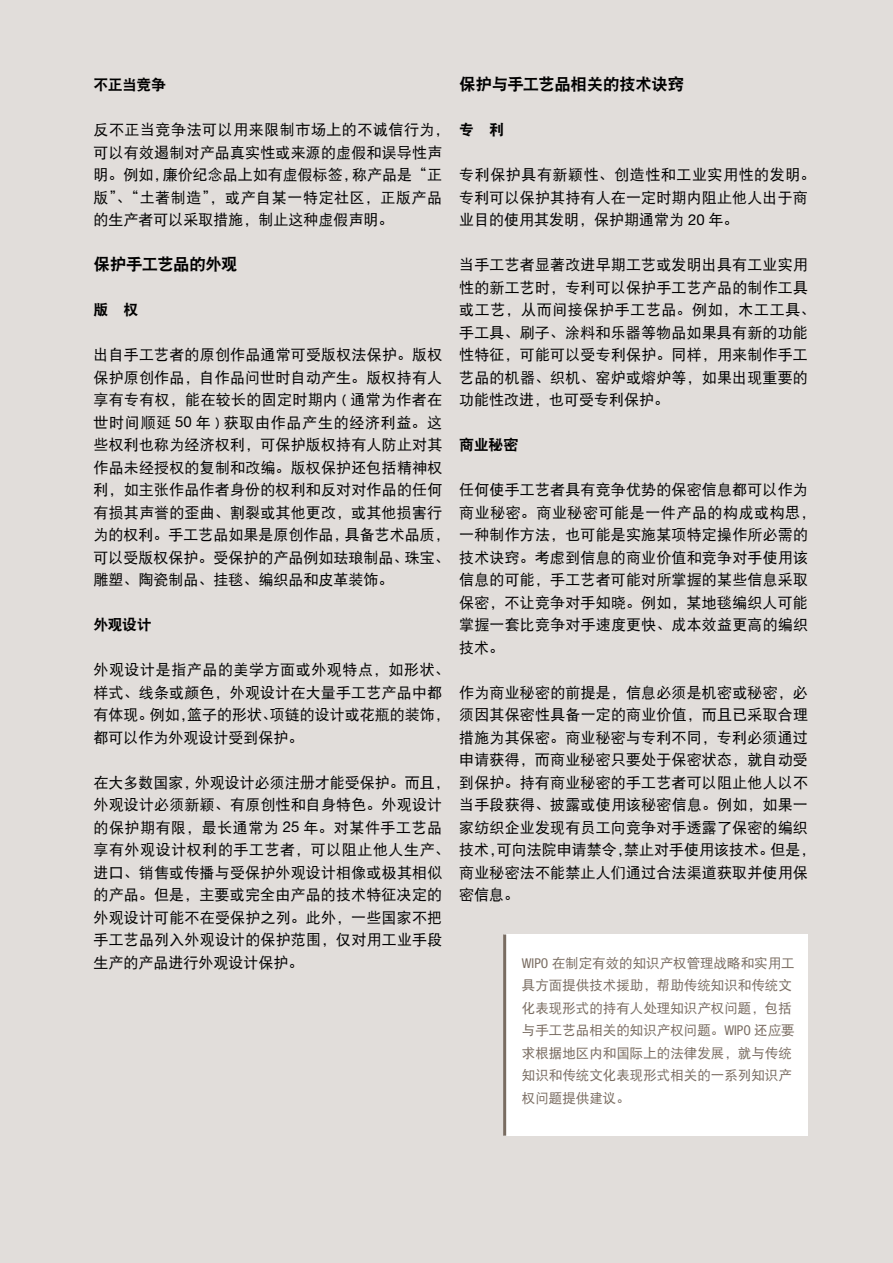
<style>
.page{position:relative;width:893px;height:1263px;background:#e1ddda}
.page>*{position:absolute;margin:0;border:0;box-sizing:border-box;transform-origin:0 0}
.TITLE_3{font:16.5px "DFP Hei W9";letter-spacing:-.02em;color:#000}
.courant-ZH{font:15px/22.5px "DFP Hei W5";letter-spacing:.01em;color:#000}
.TITLE_4{font:15px "DFP Hei W9";letter-spacing:-.03em;color:#000}
.BOX{font:13.5px/22.5px "DFP Hei W5";color:#796c61}
.s1{font-family:"Helvetica Neue LT Std"}
.s2{font-family:"Helvetica Neue LT Std";font-stretch:condensed}
</style>
<div class="page">
<div style="left:505px;top:934px;width:303px;height:202px;background:#fff"></div>
<hr style="left:503px;top:934px;width:3px;height:202px;background:#796c61">
<p class="TITLE_4" style="left:94px;top:77px;width:74px">不正当竞争</p>
<p class="courant-ZH" style="left:94px;top:118px;width:358px">反不正当竞争法可以用来限制市场上的不诚信行为，可以有效遏制对产品真实性或来源的虚假和误导性声明。例如，廉价纪念品上如有虚假标签，称产品是“正版”、“土著制造”，或产自某一特定社区，正版产品的生产者可以采取措施，制止这种虚假声明。</p>
<p class="TITLE_3" style="left:94px;top:255px;width:145px">保护手工艺品的外观</p>
<p class="TITLE_4" style="left:94px;top:302px;width:46px">版　权</p>
<p class="courant-ZH" style="left:94px;top:343px;width:358px">出自手工艺者的原创作品通常可受版权法保护。版权保护原创作品，自作品问世时自动产生。版权持有人享有专有权，能在较长的固定时期内 ( 通常为作者在世时间顺延 <span class="s1">50</span> 年 ) 获取由作品产生的经济利益。这些权利也称为经济权利，可保护版权持有人防止对其作品未经授权的复制和改编。版权保护还包括精神权利，如主张作品作者身份的权利和反对对作品的任何有损其声誉的歪曲、割裂或其他更改，或其他损害行为的权利。手工艺品如果是原创作品，具备艺术品质，可以受版权保护。受保护的产品例如珐琅制品、珠宝、雕塑、陶瓷制品、挂毯、编织品和皮革装饰。</p>
<p class="TITLE_4" style="left:94px;top:617px;width:60px">外观设计</p>
<p class="courant-ZH" style="left:94px;top:658px;width:358px">外观设计是指产品的美学方面或外观特点，如形状、样式、线条或颜色，外观设计在大量手工艺产品中都有体现。例如，篮子的形状、项链的设计或花瓶的装饰，都可以作为外观设计受到保护。</p>
<p class="courant-ZH" style="left:94px;top:771px;width:358px">在大多数国家，外观设计必须注册才能受保护。而且，外观设计必须新颖、有原创性和自身特色。外观设计的保护期有限，最长通常为 <span class="s1">25</span> 年。对某件手工艺品享有外观设计权利的手工艺者，可以阻止他人生产、进口、销售或传播与受保护外观设计相像或极其相似的产品。但是，主要或完全由产品的技术特征决定的外观设计可能不在受保护之列。此外，一些国家不把手工艺品列入外观设计的保护范围，仅对用工业手段生产的产品进行外观设计保护。</p>
<p class="TITLE_3" style="left:459px;top:75px;width:226px">保护与手工艺品相关的技术诀窍</p>
<p class="TITLE_4" style="left:459px;top:122px;width:46px">专　利</p>
<p class="courant-ZH" style="left:459px;top:163px;width:358px">专利保护具有新颖性、创造性和工业实用性的发明。专利可以保护其持有人在一定时期内阻止他人出于商业目的使用其发明，保护期通常为 <span class="s1">20</span> 年。</p>
<p class="courant-ZH" style="left:459px;top:253px;width:358px">当手工艺者显著改进早期工艺或发明出具有工业实用性的新工艺时，专利可以保护手工艺产品的制作工具或工艺，从而间接保护手工艺品。例如，木工工具、手工具、刷子、涂料和乐器等物品如果具有新的功能性特征，可能可以受专利保护。同样，用来制作手工艺品的机器、织机、窑炉或熔炉等，如果出现重要的功能性改进，也可受专利保护。</p>
<p class="TITLE_4" style="left:459px;top:437px;width:61px">商业秘密</p>
<p class="courant-ZH" style="left:459px;top:478px;width:358px">任何使手工艺者具有竞争优势的保密信息都可以作为商业秘密。商业秘密可能是一件产品的构成或构思，一种制作方法，也可能是实施某项特定操作所必需的技术诀窍。考虑到信息的商业价值和竞争对手使用该信息的可能，手工艺者可能对所掌握的某些信息采取保密，不让竞争对手知晓。例如，某地毯编织人可能掌握一套比竞争对手速度更快、成本效益更高的编织技术。</p>
<p class="courant-ZH" style="left:459px;top:681px;width:358px">作为商业秘密的前提是，信息必须是机密或秘密，必须因其保密性具备一定的商业价值，而且已采取合理措施为其保密。商业秘密与专利不同，专利必须通过申请获得，而商业秘密只要处于保密状态，就自动受到保护。持有商业秘密的手工艺者可以阻止他人以不当手段获得、披露或使用该秘密信息。例如，如果一家纺织企业发现有员工向竞争对手透露了保密的编织技术，可向法院申请禁令，禁止对手使用该技术。但是，商业秘密法不能禁止人们通过合法渠道获取并使用保密信息。</p>
<p class="BOX" style="left:522px;top:952px;width:274px"><span class="s2">WIPO</span> 在制定有效的知识产权管理战略和实用工具方面提供技术援助，帮助传统知识和传统文化表现形式的持有人处理知识产权问题，包括与手工艺品相关的知识产权问题。<span class="s2">WIPO</span> 还应要求根据地区内和国际上的法律发展，就与传统知识和传统文化表现形式相关的一系列知识产权问题提供建议。</p>
</div>
